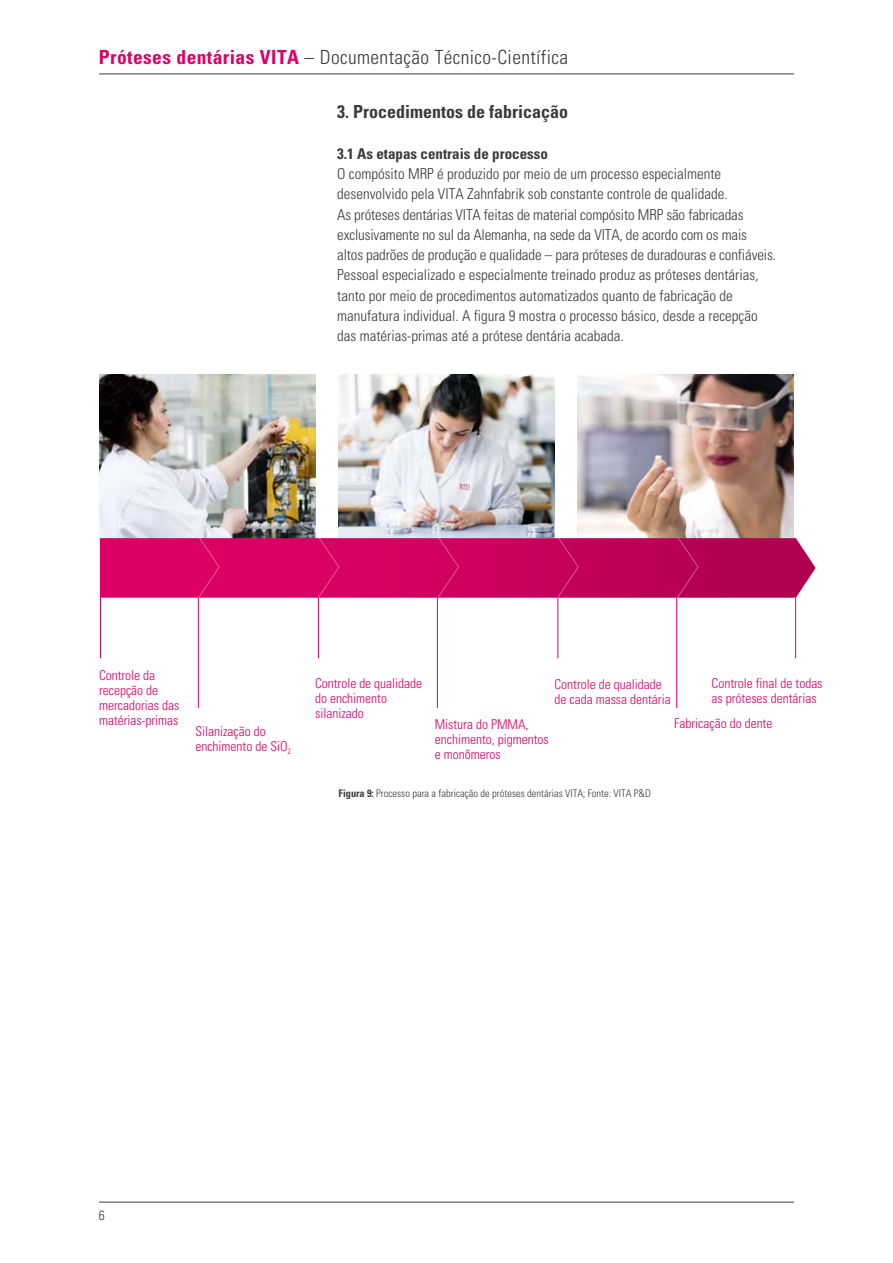
<style>
.page{position:relative;width:893px;height:1263px;background:#fff}
.page>*{position:absolute;margin:0;border:0;box-sizing:border-box;transform-origin:0 0}
.t1{font:300 condensed 19.5px "Univers LT Std";letter-spacing:.02em;color:#3b3b3a}
.t2{font:700 condensed 18px "Univers LT Std";color:#3b3b3a}
.t3{font:300 condensed 15px/20.2px "Univers LT Std";color:#3b3b3a}
.t4{font:700 condensed 15px "Univers LT Std";color:#3b3b3a}
.t5{font:300 condensed 13.5px/15px "Univers LT Std";color:#dd0064}
.t6{font:300 condensed 13.5px "Univers LT Std";color:#3b3b3a}
.t7{font:300 condensed 10.5px "Univers LT Std";color:#3b3b3a}
.s1{font-weight:700;color:#dd0064}
.s2{font-weight:700}
</style>
<div class="page">
<hr style="left:99px;top:74px;width:695px;height:1px;background:#3b3b3a">
<hr style="left:99px;top:1202px;width:695px;height:1px;background:#3b3b3a">
<img style="left:99px;top:375px;width:216px;height:164px">
<img style="left:578px;top:375px;width:216px;height:161px">
<img style="left:338px;top:375px;width:216px;height:161px">
<svg style="left:100px;top:536px;width:716px;height:62px;background:#cc0c63"></svg>
<hr style="left:557px;top:597px;width:1px;height:61px;background:#dd0064">
<hr style="left:795px;top:597px;width:1px;height:61px;background:#dd0064">
<hr style="left:437px;top:597px;width:1px;height:111px;background:#dd0064">
<hr style="left:676px;top:597px;width:1px;height:111px;background:#dd0064">
<hr style="left:318px;top:597px;width:1px;height:61px;background:#dd0064">
<hr style="left:198px;top:597px;width:1px;height:111px;background:#dd0064">
<hr style="left:100px;top:577px;width:1px;height:81px;background:#dd0064">
<h1 class="t1" style="left:99px;top:45px;width:471px"><span class="s1">Próteses dentárias VITA</span> – Documentação Técnico-Científica</h1>
<p class="t2" style="left:337px;top:101px;width:232px">3. Procedimentos de fabricação</p>
<p class="t4" style="left:337px;top:144px;width:212px">3.1 As etapas centrais de processo</p>
<p class="t3" style="left:337px;top:164px;width:440px">O compósito MRP é produzido por meio de um processo especialmente desenvolvido pela VITA Zahnfabrik sob constante controle de qualidade.<br>As próteses dentárias VITA feitas de material compósito MRP são fabricadas exclusivamente no sul da Alemanha, na sede da VITA, de acordo com os mais altos padrões de produção e qualidade – para próteses de duradouras e confiáveis.<br>Pessoal especializado e especialmente treinado produz as próteses dentárias, tanto por meio de procedimentos automatizados quanto de fabricação de manufatura individual. A figura 9 mostra o processo básico, desde a recepção das matérias-primas até a prótese dentária acabada.</p>
<p class="t5" style="left:99px;top:668px;width:82px">Controle da recepção de mercadorias das matérias-primas</p>
<p class="t5" style="left:195px;top:724px;width:97px">Silanização do enchimento de SiO<sub>2</sub></p>
<p class="t5" style="left:712px;top:675px;width:112px">Controle final de todas as próteses dentárias</p>
<p class="t5" style="left:315px;top:676px;width:109px">Controle de qualidade do enchimento silanizado</p>
<p class="t5" style="left:554px;top:676px;width:118px">Controle de qualidade de cada massa dentária</p>
<p class="t5" style="left:674px;top:715px;width:100px">Fabricação do dente</p>
<p class="t5" style="left:435px;top:716px;width:115px">Mistura do PMMA, enchimento, pigmentos e monômeros</p>
<p class="t7" style="left:338px;top:787px;width:314px"><span class="s2">Figura 9:</span> Processo para a fabricação de próteses dentárias VITA; Fonte: VITA P&amp;D</p>
<p class="t6" style="left:99px;top:1206px;width:7px">6</p>
</div>
